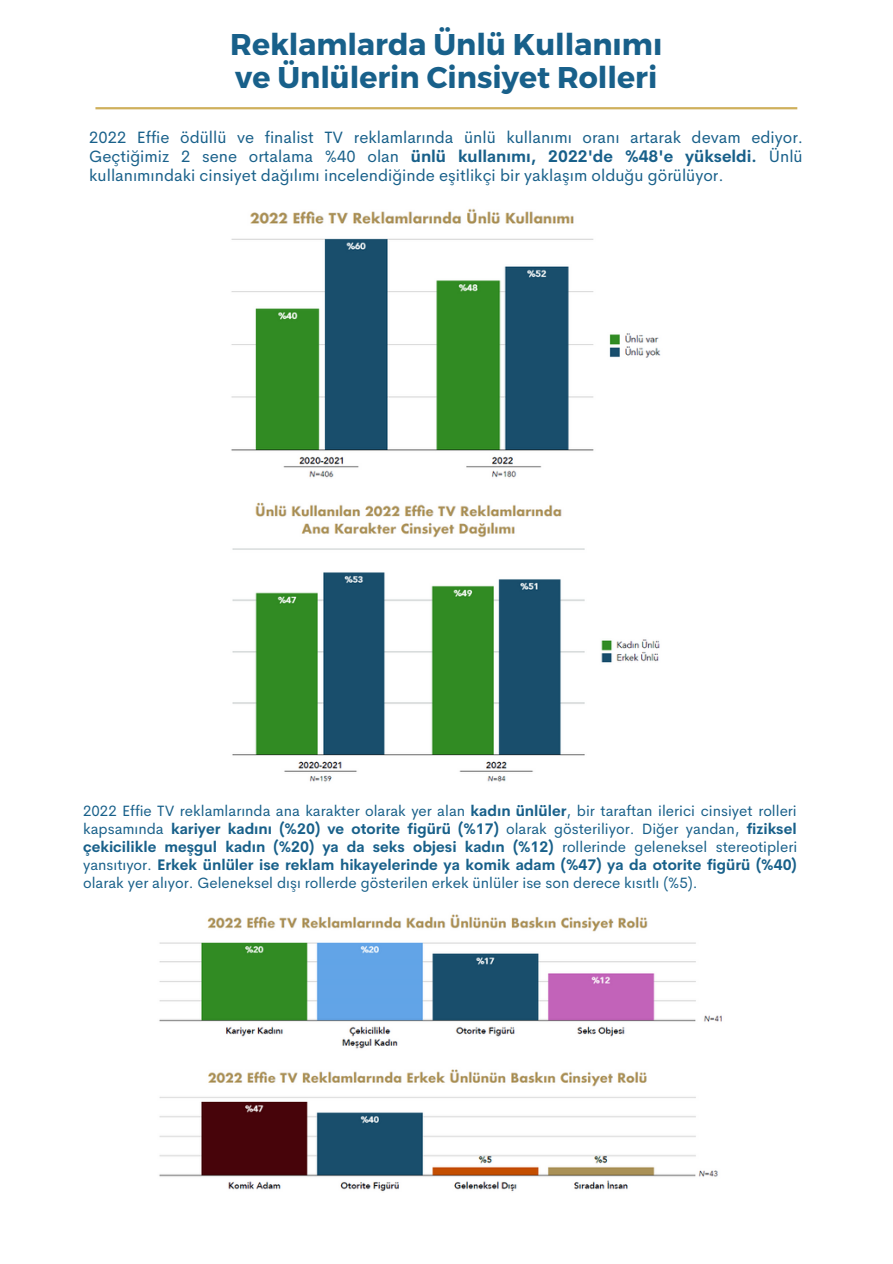
<style>
.page{position:relative;width:893px;height:1264px;background:#fff}
.page>*{position:absolute;margin:0;border:0;box-sizing:border-box;transform-origin:0 0}
.t1{font:700 30px/32.5px "Montserrat";color:#18608a}
.t2{font:16.5px/19px "Cerebri Sans";color:#18608a;text-align:justify}
.t3{font:15px/18px "Cerebri Sans";color:#18608a;text-align:justify}
.s1{font-weight:700}
</style>
<div class="page">
<hr style="left:95px;top:107px;width:702px;height:2px;background:#cfb05c">
<img style="left:231px;top:208px;width:430px;height:270px">
<img style="left:232px;top:502px;width:428px;height:280px">
<img style="left:159px;top:914px;width:563px;height:278px">
<h1 class="t1" style="left:230px;top:27px;width:433px">Reklamlarda Ünlü Kullanımı ve Ünlülerin Cinsiyet Rolleri</h1>
<p class="t2" style="left:89px;top:128px;width:715px">2022 Effie ödü llü ve finalist TV reklamlarında ü nlü kullanımı oranı artarak devam ediyor.<br>Geçtiğimiz 2 sene ortalama %40 olan <span class="s1">ünlü kullanımı, 2022'de %48'e yükseldi.</span> Ünlü kullanımındaki cinsiyet dağılımı incelendiğinde eşitlikçi bir yaklaşım olduğu görülüyor.</p>
<p class="t3" style="left:83px;top:801px;width:715px">2022 Effie TV reklamlarında ana karakter olarak yer alan <span class="s1">kadın ünlüler</span>, bir taraftan ilerici cinsiyet rolleri kapsamında <span class="s1">kariyer kadını (%20) ve otorite figürü (%17)</span> olarak gösteriliyor. Diğer yandan, <span class="s1">fiziksel çekicilikle meşgul kadın (%20) ya da seks objesi kadın (%12)</span> rollerinde geleneksel stereotipleri yansıtıyor. <span class="s1">Erkek ünlüler ise reklam hikayelerinde ya komik adam (%47) ya da otorite figürü (%40) </span>olarak yer alıyor. Geleneksel dışı rollerde gösterilen erkek ünlüler ise son derece kısıtlı (%5).</p>
</div>
